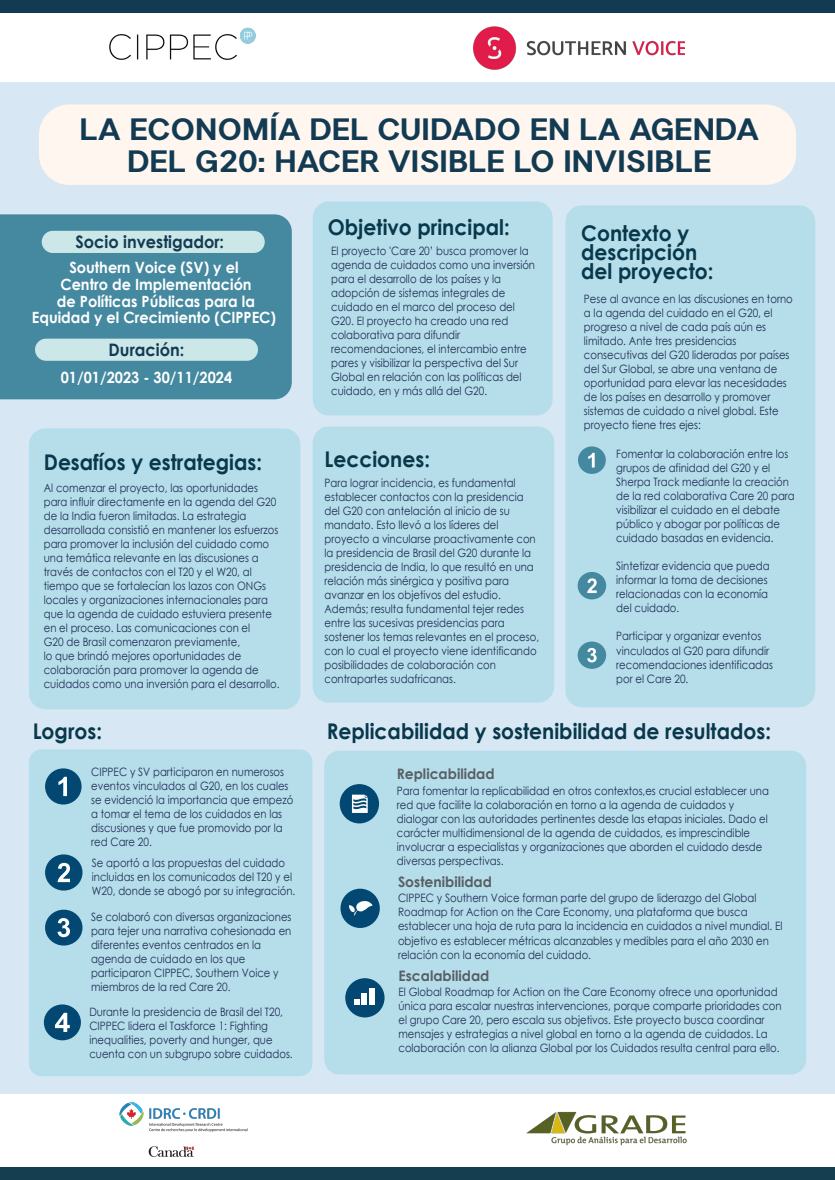
<style>
.page{position:relative;width:835px;height:1180px;background:#fff}
.page>*{position:absolute;margin:0;border:0;box-sizing:border-box;transform-origin:0 0}
.t1{font:700 30.8px/31.5px "LT Superior";color:#123b53;text-align:center}
.t2{font:700 21.63px/19.2px "Century Gothic";color:#08384b;scale:.94 1}
.t3{font:700 17.25px "Century Gothic";color:#123b53;scale:.94 1}
.t4{font:700 15.5px/16.8px "Century Gothic";color:#fff;text-align:center;scale:.94 1}
.t5{font:700 14.42px "Century Gothic";color:#585f64}
.t6{font:11.55px/14px "Century Gothic";color:#1f2d54;scale:.87 1}
</style>
<div class="page">
<div style="left:0;top:82px;width:834px;height:1011px;background:#d7e8f4"></div>
<img style="left:119px;top:1102px;width:129px;height:55px">
<div style="left:39px;top:104px;width:757px;height:81px;background:#fff7ef;border-radius:30px"></div>
<div style="left:0;top:0;width:834px;height:12px;background:#123b53"></div>
<div style="left:0;top:1167px;width:834px;height:12px;background:#153f50"></div>
<img style="left:526px;top:1111px;width:161px;height:35px">
<div style="left:0;top:214px;width:292px;height:185px;background:#4589a0"></div>
<div style="left:42px;top:231px;width:223px;height:22px;background:#cbe7e8;border-radius:11px"></div>
<div style="left:35px;top:339px;width:223px;height:22px;background:#cbe7e8;border-radius:11px"></div>
<div style="left:29px;top:749px;width:283px;height:327px;background:#b6deea;border-radius:13px"></div>
<div style="left:45px;top:768px;width:37px;height:36px;background:#024872;border-radius:50%"></div>
<svg style="left:58px;top:777px;width:9px;height:19px"></svg>
<div style="left:45px;top:854px;width:37px;height:36px;background:#024872;border-radius:50%"></div>
<svg style="left:58px;top:863px;width:12px;height:19px"></svg>
<div style="left:45px;top:909px;width:37px;height:36px;background:#024872;border-radius:50%"></div>
<svg style="left:58px;top:918px;width:12px;height:19px"></svg>
<div style="left:44px;top:1004px;width:37px;height:36px;background:#024872;border-radius:50%"></div>
<svg style="left:55px;top:1013px;width:15px;height:19px"></svg>
<div style="left:324px;top:750px;width:482px;height:324px;background:#b6deea;border-radius:15px"></div>
<div style="left:339px;top:784px;width:40px;height:39px;background:#024872;border-radius:50%"></div>
<svg style="left:352px;top:794px;width:15px;height:19px"></svg>
<div style="left:340px;top:888px;width:40px;height:40px;background:#024872;border-radius:50%"></div>
<svg style="left:349px;top:901px;width:23px;height:14px"></svg>
<div style="left:345px;top:978px;width:39px;height:39px;background:#024872;border-radius:50%"></div>
<div style="left:369px;top:987px;width:5px;height:17px;background:#fffefe"></div>
<div style="left:361px;top:993px;width:6px;height:11px;background:#fffefe"></div>
<svg style="left:354px;top:999px;width:5px;height:5px"></svg>
<div style="left:313px;top:201px;width:239px;height:214px;background:#b6deea;border-radius:16px"></div>
<div style="left:29px;top:428px;width:271px;height:281px;background:#b6deea;border-radius:16px"></div>
<div style="left:312px;top:426px;width:242px;height:276px;background:#b6deea;border-radius:16px"></div>
<div style="left:565px;top:205px;width:250px;height:502px;background:#b6deea;border-radius:16px"></div>
<div style="left:578px;top:446px;width:27px;height:28px;background:#4589a0;border-radius:50%"></div>
<svg style="left:588px;top:453px;width:6px;height:14px"></svg>
<div style="left:577px;top:572px;width:29px;height:27px;background:#4589a0;border-radius:50%"></div>
<svg style="left:587px;top:578px;width:9px;height:15px"></svg>
<div style="left:577px;top:641px;width:29px;height:28px;background:#4589a0;border-radius:50%"></div>
<svg style="left:587px;top:648px;width:9px;height:14px"></svg>
<img style="left:109px;top:27px;width:147px;height:33px">
<img style="left:473px;top:27px;width:211px;height:43px">
<h1 class="t1" style="left:79px;top:114px;width:681px">LA ECONOMÍA DEL CUIDADO EN LA AGENDA<br>DEL G20: HACER VISIBLE LO INVISIBLE</h1>
<h3 class="t3" style="left:75px;top:228px;width:160px">Socio investigador:</h3>
<h3 class="t4" style="left:32px;top:258px;width:261px">Southern Voice (SV) y el<br>Centro de Implementación<br>de Políticas Públicas para la<br>Equidad y el Crecimiento (CIPPEC)</h3>
<h3 class="t3" style="left:109px;top:336px;width:82px">Duración:</h3>
<h3 class="t4" style="left:61px;top:368px;width:184px">01/01/2023 - 30/11/2024</h3>
<h2 class="t2" style="left:328px;top:216px;width:195px">Objetivo principal:</h2>
<p class="t6" style="left:331px;top:244px;width:236px">El proyecto 'Care 20’ busca promover la agenda de cuidados como una inversión para el desarrollo de los países y la adopción de sistemas integrales de cuidado en el marco del proceso del G20. El proyecto ha creado una red colaborativa para difundir recomendaciones, el intercambio entre pares y visibilizar la perspectiva del Sur Global en relación con las políticas del cuidado, en y más allá del G20.</p>
<h2 class="t2" style="left:44px;top:451px;width:234px">Desafíos y estrategias:</h2>
<h2 class="t2" style="left:324px;top:448px;width:114px">Lecciones:</h2>
<p class="t6" style="left:44px;top:480px;width:272px">Al comenzar el proyecto, las oportunidades para influir directamente en la agenda del G20 de la India fueron limitadas. La estrategia desarrollada consistió en mantener los esfuerzos para promover la inclusión del cuidado como una temática relevante en las discusiones a través de contactos con el T20 y el W20, al tiempo que se fortalecían los lazos con ONGs locales y organizaciones internacionales para que la agenda de cuidado estuviera presente en el proceso. Las comunicaciones con el<br>G20 de Brasil comenzaron previamente,<br>lo que brindó mejores oportunidades de colaboración para promover la agenda de cuidados como una inversión para el desarrollo.</p>
<p class="t6" style="left:324px;top:475px;width:248px">Para lograr incidencia, es fundamental establecer contactos con la presidencia del G20 con antelación al inicio de su mandato. Esto llevó a los líderes del proyecto a vincularse proactivamente con la presidencia de Brasil del G20 durante la presidencia de India, lo que resultó en una relación más sinérgica y positiva para avanzar en los objetivos del estudio.<br>Además; resulta fundamental tejer redes entre las sucesivas presidencias para sostener los temas relevantes en el proceso, con lo cual el proyecto viene identificando posibilidades de colaboración con contrapartes sudafricanas.</p>
<h2 class="t2" style="left:581px;top:222px;width:142px">Contexto y descripción del proyecto:</h2>
<p class="t6" style="left:584px;top:292px;width:241px">Pese al avance en las discusiones en torno a la agenda del cuidado en el G20, el progreso a nivel de cada país aún es limitado. Ante tres presidencias consecutivas del G20 lideradas por países del Sur Global, se abre una ventana de oportunidad para elevar las necesidades de los países en desarrollo y promover sistemas de cuidado a nivel global. Este proyecto tiene tres ejes:</p>
<p class="t6" style="left:616px;top:447px;width:207px">Fomentar la colaboración entre los grupos de afinidad del G20 y el Sherpa Track mediante la creación de la red colaborativa Care 20 para visibilizar el cuidado en el debate público y abogar por políticas de cuidado basadas en evidencia.</p>
<p class="t6" style="left:616px;top:559px;width:178px">Sintetizar evidencia que pueda informar la toma de decisiones relacionadas con la economía del cuidado.</p>
<p class="t6" style="left:616px;top:629px;width:181px">Participar y organizar eventos vinculados al G20 para difundir recomendaciones identificadas por el Care 20.</p>
<h2 class="t2" style="left:33px;top:721px;width:75px">Logros:</h2>
<p class="t6" style="left:91px;top:764px;width:234px">CIPPEC y SV participaron en numerosos eventos vinculados al G20, en los cuales se evidenció la importancia que empezó a tomar el tema de los cuidados en las discusiones y que fue promovido por la red Care 20.</p>
<p class="t6" style="left:92px;top:856px;width:235px">Se aportó a las propuestas del cuidado incluidas en los comunicados del T20 y el<br>W20, donde se abogó por su integración.</p>
<p class="t6" style="left:91px;top:909px;width:232px">Se colaboró con diversas organizaciones para tejer una narrativa cohesionada en diferentes eventos centrados en la agenda de cuidado en los que participaron CIPPEC, Southern Voice y miembros de la red Care 20.</p>
<p class="t6" style="left:89px;top:1004px;width:235px">Durante la presidencia de Brasil del T20, CIPPEC lidera el Taskforce 1: Fighting inequalities, poverty and hunger, que cuenta con un subgrupo sobre cuidados.</p>
<h2 class="t2" style="left:327px;top:720px;width:474px">Replicabilidad y sostenibilidad de resultados:</h2>
<p class="t5" style="left:396px;top:762px;width:99px">Replicabilidad</p>
<p class="t6" style="left:397px;top:783px;width:429px">Para fomentar la replicabilidad en otros contextos,es crucial establecer una red que facilite la colaboración en torno a la agenda de cuidados y dialogar con las autoridades pertinentes desde las etapas iniciales. Dado el carácter multidimensional de la agenda de cuidados, es imprescindible involucrar a especialistas y organizaciones que aborden el cuidado desde diversas perspectivas.</p>
<p class="t5" style="left:398px;top:870px;width:95px">Sostenibilidad</p>
<p class="t6" style="left:398px;top:891px;width:443px">CIPPEC y Southern Voice forman parte del grupo de liderazgo del Global Roadmap for Action on the Care Economy, una plataforma que busca establecer una hoja de ruta para la incidencia en cuidados a nivel mundial. El objetivo es establecer métricas alcanzables y medibles para el año 2030 en relación con la economía del cuidado.</p>
<p class="t5" style="left:398px;top:964px;width:92px">Escalabilidad</p>
<p class="t6" style="left:398px;top:985px;width:442px">El Global Roadmap for Action on the Care Economy ofrece una oportunidad única para escalar nuestras intervenciones, porque comparte prioridades con el grupo Care 20, pero escala sus objetivos. Este proyecto busca coordinar mensajes y estrategias a nivel global en torno a la agenda de cuidados. La colaboración con la alianza Global por los Cuidados resulta central para ello.</p>
</div>
